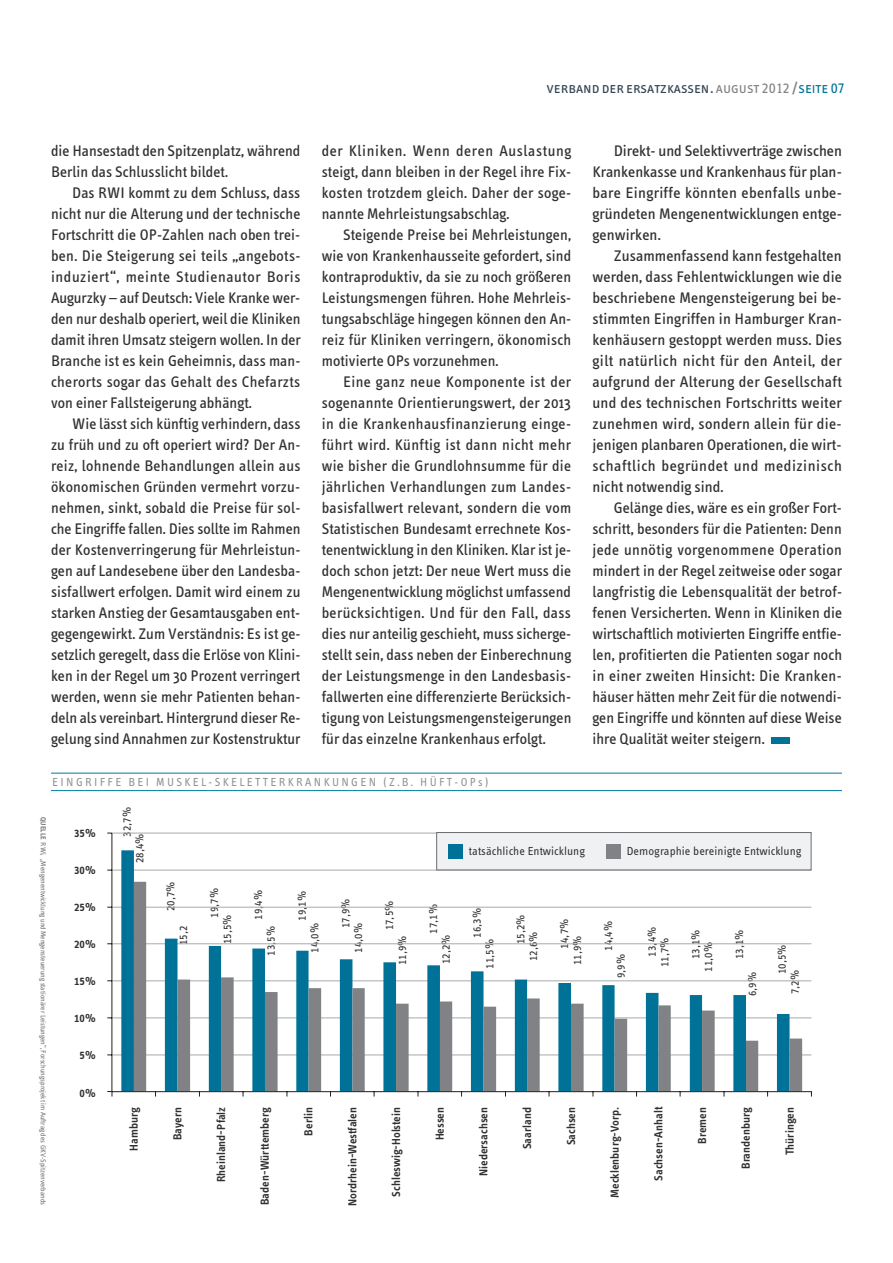
<style>
.page{position:relative;width:893px;height:1263px;background:#fff}
.page>*{position:absolute;margin:0;border:0;box-sizing:border-box;transform-origin:0 0}
.t1{font:15.75px/21px "Info Text";letter-spacing:.005em;color:#312f30;text-align:justify}
.t2{font:15.75px "Info Text Normal Caps";color:#334454}
.t3{font:12px/12.8px "Info OT Text";letter-spacing:.005em;color:#312f30}
.t4{font:600 12px "Info OT Text";letter-spacing:.005em;color:#312f30}
.t5{font:12px "Info Text";letter-spacing:.2em;color:#8b8d90}
.t6{font:7.5px "Info Text";color:#6c6d70}
.s1{color:#808285}
.s2{font-family:"Info Text Semi Bold Caps";color:#808285}
.s3{color:#007297}
.s4{font-weight:600}
</style>
<div class="page">
<div style="left:771px;top:737px;width:18px;height:7px;background:#007297"></div>
<hr style="left:51px;top:773px;width:791px;height:1px;background:#007a9f">
<hr style="left:51px;top:790px;width:791px;height:1px;background:#007a9f">
<hr style="left:112px;top:833px;width:699px;height:1px;background:#a8a9ad">
<hr style="left:112px;top:870px;width:699px;height:1px;background:#a8a9ad">
<hr style="left:112px;top:907px;width:699px;height:1px;background:#a8a9ad">
<hr style="left:112px;top:943px;width:699px;height:1px;background:#a8a9ad">
<hr style="left:112px;top:980px;width:699px;height:1px;background:#a8a9ad">
<hr style="left:112px;top:1018px;width:699px;height:1px;background:#a8a9ad">
<hr style="left:112px;top:1055px;width:699px;height:1px;background:#a8a9ad">
<svg style="left:121px;top:850px;width:315px;height:241px"></svg>
<svg style="left:134px;top:882px;width:668px;height:209px"></svg>
<hr style="left:112px;top:833px;width:1px;height:259px;background:#231f20">
<hr style="left:112px;top:1091px;width:699px;height:1px;background:#231f20">
<svg style="left:107px;top:1091px;width:6px;height:5px"></svg>
<div style="left:436px;top:832px;width:375px;height:38px;background:#f0f1f2;border:1px solid #6c6d70"></div>
<div style="left:448px;top:844px;width:15px;height:14px;background:#007297"></div>
<div style="left:606px;top:844px;width:15px;height:14px;background:#808285"></div>
<p class="t1" style="left:51px;top:140px;width:251px">die Hansestadt den Spitzenplatz, während<br>Berlin das Schlusslicht bildet.</p>
<p class="t1" style="left:51px;top:182px;width:251px;text-indent:21px">Das RWI kommt zu dem Schluss, dass nicht nur die Alterung und der technische Fortschritt die OP-Zahlen nach oben trei&shy;ben. Die Steigerung sei teils „angebots&shy;induziert“, meinte Studienautor Boris Augurzky – auf Deutsch: Viele Kranke wer&shy;den nur deshalb operiert, weil die Kliniken damit ihren Umsatz steigern wollen. In der Branche ist es kein Geheimnis, dass man&shy;cherorts sogar das Gehalt des Chefarzts von einer Fallsteigerung abhängt.</p>
<p class="t1" style="left:51px;top:413px;width:251px;text-indent:21px">Wie lässt sich künftig verhindern, dass zu früh und zu oft operiert wird? Der An&shy;reiz, lohnende Behandlungen allein aus ökonomischen Gründen vermehrt vorzu&shy;nehmen, sinkt, sobald die Preise für sol&shy;che Eingriffe fallen. Dies sollte im Rahmen der Kostenverringerung für Mehrleistun&shy;gen auf Landesebene über den Landesba&shy;sisfallwert erfolgen. Damit wird einem zu starken Anstieg der Gesamtausgaben ent&shy;gegengewirkt. Zum Verständnis: Es ist ge&shy;setzlich geregelt, dass die Erlöse von Klini&shy;ken in der Regel um 30 Prozent verringert werden, wenn sie mehr Patienten behan&shy;deln als vereinbart. Hintergrund dieser Re&shy;gelung sind Annahmen zur Kostenstruktur</p>
<p class="t2" style="left:547px;top:79px;width:300px">verband der ersatzkassen. <span class="s1">august 2012</span> <span class="s2">/</span><span class="s3">seite 07</span></p>
<p class="t1" style="left:322px;top:140px;width:251px">der Kliniken. Wenn deren Auslastung steigt, dann bleiben in der Regel ihre Fix&shy;kosten trotzdem gleich. Daher der soge&shy;nannte Mehrleistungsabschlag.</p>
<p class="t1" style="left:322px;top:224px;width:251px;text-indent:21px">Steigende Preise bei Mehrleistungen, wie von Krankenhausseite gefordert, sind kontraproduktiv, da sie zu noch größeren Leistungsmengen führen. Hohe Mehrleis&shy;tungsabschläge hingegen können den An&shy;reiz für Kliniken verringern, ökonomisch motivierte OPs vorzunehmen.</p>
<p class="t1" style="left:322px;top:371px;width:251px;text-indent:21px">Eine ganz neue Komponente ist der sogenannte Orientierungswert, der 2013 in die Krankenhausfinanzierung einge&shy;führt wird. Künftig ist dann nicht mehr wie bisher die Grundlohnsumme für die jährlichen Verhandlungen zum Landes&shy;basisfallwert relevant, sondern die vom Statistischen Bundesamt errechnete Kos&shy;tenentwicklung in den Kliniken. Klar ist je&shy;doch schon jetzt: Der neue Wert muss die Mengenentwicklung möglichst umfassend berücksichtigen. Und für den Fall, dass dies nur anteilig geschieht, muss sicherge&shy;stellt sein, dass neben der Einberechnung der Leistungsmenge in den Landesbasis&shy;fallwerten eine differenzierte Berücksich&shy;tigung von Leistungsmengensteigerungen für das einzelne Krankenhaus erfolgt.</p>
<p class="t1" style="left:592px;top:140px;width:251px;text-indent:21px">Direkt- und Selektivverträge zwischen Krankenkasse und Krankenhaus für plan&shy;bare Eingriffe könnten ebenfalls unbe&shy;gründeten Mengenentwicklungen entge&shy;genwirken.</p>
<p class="t1" style="left:592px;top:245px;width:251px;text-indent:21px">Zusammenfassend kann festgehalten werden, dass Fehlentwicklungen wie die beschriebene Mengensteigerung bei be&shy;stimmten Eingriffen in Hamburger Kran&shy;kenhäusern gestoppt werden muss. Dies gilt natürlich nicht für den Anteil, der aufgrund der Alterung der Gesellschaft und des technischen Fortschritts weiter zunehmen wird, sondern allein für die&shy;jenigen planbaren Operationen, die wirt&shy;schaftlich begründet und medizinisch nicht notwendig sind.</p>
<p class="t1" style="left:592px;top:497px;width:251px;text-indent:21px">Gelänge dies, wäre es ein großer Fort&shy;schritt, besonders für die Patienten: Denn jede unnötig vorgenommene Operation mindert in der Regel zeitweise oder sogar langfristig die Lebensqualität der betrof&shy;fenen Versicherten. Wenn in Kliniken die wirtschaftlich motivierten Eingriffe entfie&shy;len, profitierten die Patienten sogar noch in einer zweiten Hinsicht: Die Kranken&shy;häuser hätten mehr Zeit für die notwendi&shy;gen Eingriffe und könnten auf diese Weise ihre Qualität weiter steigern.</p>
<p class="t5" style="left:52px;top:775px;width:56px">EING RIFFE</p>
<p class="t5" style="left:128px;top:775px;width:95px">BE I MU SKE L-SKE</p>
<p class="t5" style="left:240px;top:775px;width:190px">LE TTE RKRANKU NGE N (Z .B . HÜF</p>
<p class="t5" style="left:447px;top:775px;width:43px">T-OPS)</p>
<p class="t6" style="left:47px;top:817px;width:389px;rotate:90deg"><span class="s4">QUELLE</span> RWI, „MENGENENTWICKLUNG UND MENGENSTEUERUNG STATIONÄRER LEISTUNGEN“, FORSCHUNGSPROJEKT IM AUFTRAG DES GKV-SPITZENVERBANDS</p>
<p class="t4" style="left:74px;top:825px;width:23px">35%</p>
<p class="t4" style="left:74px;top:862px;width:23px">30%</p>
<p class="t4" style="left:74px;top:899px;width:23px">25%</p>
<p class="t4" style="left:74px;top:936px;width:23px">20%</p>
<p class="t4" style="left:74px;top:974px;width:23px">15%</p>
<p class="t4" style="left:74px;top:1011px;width:23px">10%</p>
<p class="t4" style="left:80px;top:1048px;width:18px">5%</p>
<p class="t4" style="left:80px;top:1085px;width:18px">0%</p>
<p class="t3" style="left:120px;top:863px;width:58px;text-indent:26px;rotate:-90deg">32,7%<br>28,4%</p>
<p class="t3" style="left:164px;top:911px;width:31px;rotate:-90deg">20,7%</p>
<p class="t3" style="left:177px;top:945px;width:21px;rotate:-90deg">15,2</p>
<p class="t3" style="left:208px;top:944px;width:58px;text-indent:26px;rotate:-90deg">19,7%<br>15,5%</p>
<p class="t3" style="left:251px;top:920px;width:31px;rotate:-90deg">19,4%</p>
<p class="t3" style="left:264px;top:956px;width:31px;rotate:-90deg">13,5%</p>
<p class="t3" style="left:295px;top:921px;width:31px;rotate:-90deg">19,1%</p>
<p class="t3" style="left:308px;top:953px;width:31px;rotate:-90deg">14,0%</p>
<p class="t3" style="left:339px;top:953px;width:56px;text-indent:24px;rotate:-90deg">17,9%<br>14,0%</p>
<p class="t3" style="left:383px;top:930px;width:31px;rotate:-90deg">17,5%</p>
<p class="t3" style="left:395px;top:965px;width:31px;rotate:-90deg">11,9%</p>
<p class="t3" style="left:469px;top:845px;width:118px">tatsächliche Entwicklung</p>
<p class="t3" style="left:627px;top:845px;width:177px">Demographie bereinigte Entwicklung</p>
<p class="t3" style="left:426px;top:934px;width:31px;rotate:-90deg">17,1%</p>
<p class="t3" style="left:439px;top:964px;width:31px;rotate:-90deg">12,2%</p>
<p class="t3" style="left:470px;top:938px;width:31px;rotate:-90deg">16,3%</p>
<p class="t3" style="left:483px;top:968px;width:31px;rotate:-90deg">11,5%</p>
<p class="t3" style="left:514px;top:961px;width:48px;text-indent:17px;rotate:-90deg">15,2%<br>12,6%</p>
<p class="t3" style="left:558px;top:965px;width:48px;text-indent:17px;rotate:-90deg">14,7%<br>11,9%</p>
<p class="t3" style="left:601px;top:951px;width:31px;rotate:-90deg">14,4%</p>
<p class="t3" style="left:614px;top:978px;width:26px;rotate:-90deg">9,9%</p>
<p class="t3" style="left:645px;top:967px;width:42px;text-indent:10px;rotate:-90deg">13,4%<br>11,7%</p>
<p class="t3" style="left:689px;top:972px;width:44px;text-indent:13px;rotate:-90deg">13,1%<br>11,0%</p>
<p class="t3" style="left:733px;top:959px;width:31px;rotate:-90deg">13,1%</p>
<p class="t3" style="left:745px;top:996px;width:26px;rotate:-90deg">6,9%</p>
<p class="t3" style="left:775px;top:994px;width:51px;text-indent:20px;rotate:-90deg">10,5%<br>7,2%</p>
<p class="t4" style="left:126px;top:1150px;width:45px;rotate:-90deg">Hamburg</p>
<p class="t4" style="left:170px;top:1140px;width:35px;rotate:-90deg">Bayern</p>
<p class="t4" style="left:214px;top:1182px;width:77px;rotate:-90deg">Rheinland-Pfalz</p>
<p class="t4" style="left:257px;top:1205px;width:99px;rotate:-90deg">Baden-Württemberg</p>
<p class="t4" style="left:301px;top:1135px;width:30px;rotate:-90deg">Berlin</p>
<p class="t4" style="left:345px;top:1206px;width:101px;rotate:-90deg">Nordrhein-Westfalen</p>
<p class="t4" style="left:389px;top:1197px;width:91px;rotate:-90deg">Schleswig-Holstein</p>
<p class="t4" style="left:432px;top:1140px;width:35px;rotate:-90deg">Hessen</p>
<p class="t4" style="left:476px;top:1176px;width:71px;rotate:-90deg">Niedersachsen</p>
<p class="t4" style="left:520px;top:1149px;width:44px;rotate:-90deg">Saarland</p>
<p class="t4" style="left:564px;top:1145px;width:40px;rotate:-90deg">Sachsen</p>
<p class="t4" style="left:607px;top:1198px;width:92px;rotate:-90deg">Mecklenburg-Vorp.</p>
<p class="t4" style="left:651px;top:1181px;width:75px;rotate:-90deg">Sachsen-Anhalt</p>
<p class="t4" style="left:695px;top:1144px;width:38px;rotate:-90deg">Bremen</p>
<p class="t4" style="left:738px;top:1169px;width:64px;rotate:-90deg">Brandenburg</p>
<p class="t4" style="left:782px;top:1155px;width:50px;rotate:-90deg">Thüringen</p>
</div>
